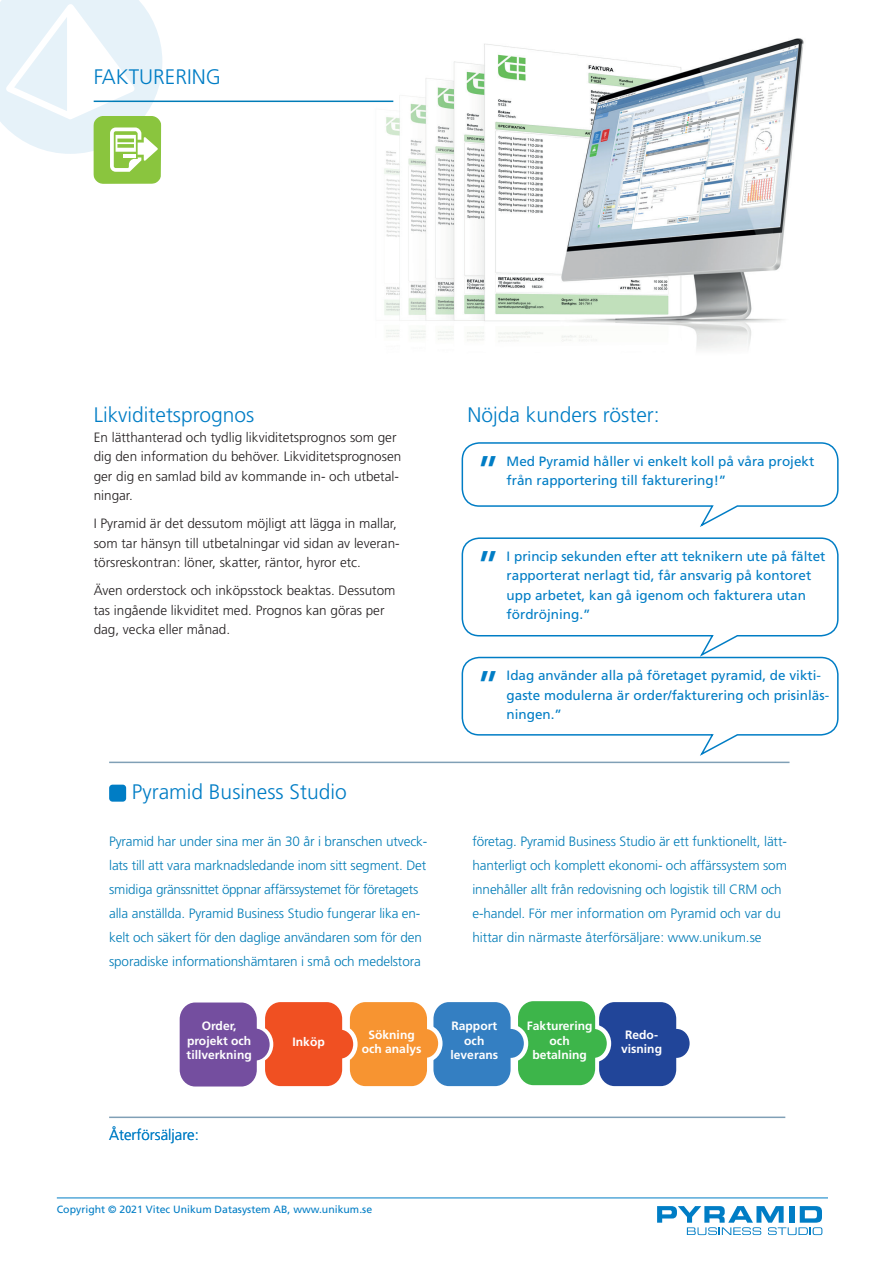
<style>
.page{position:relative;width:893px;height:1263px;background:#fff}
.page>*{position:absolute;margin:0;border:0;box-sizing:border-box;transform-origin:0 0}
.t1{font:41.4px "Frutiger LT Std";color:#007dc5}
.t2{font:300 21px "Frutiger LT Std";color:#007dc5}
.t3{font:300 15px "Frutiger LT Std";color:#007dc5}
.t4{font:300 13.5px/24px "Frutiger LT Std";letter-spacing:-.01em;color:#007cb7}
.t5{font:300 13.5px/19.5px "Frutiger LT Std";color:#231f20}
.t6{font:13.5px/19.5px "Frutiger LT Std";color:#007dc5}
.t7{font:700 12.15px/14.5px "Frutiger LT Std";color:#fff;text-align:center}
.t8{font:10.5px "Frutiger LT Std";color:#007dc5}
</style>
<div class="page">
<hr style="left:57px;top:1197px;width:771px;height:1px;background:#007dc5">
<svg style="left:657px;top:1206px;width:165px;height:29px"></svg>
<img style="left:185px;top:38px;width:619px;height:311px">
<hr style="left:109px;top:1116px;width:676px;height:2px;background:#80a0b6">
<hr style="left:109px;top:762px;width:680px;height:1px;background:#80a0b6">
<svg style="left:603px;top:1002px;width:74px;height:85px"></svg>
<div style="left:662px;top:1027px;width:29px;height:32px;background:#214599;border-radius:50%"></div>
<div style="left:659px;top:1024px;width:35px;height:38px;border:4px solid #fff;border-radius:50%"></div>
<div style="left:599px;top:1002px;width:77px;height:84px;background:#214599;border-radius:16px"></div>
<svg style="left:579px;top:1027px;width:30px;height:32px"></svg>
<div style="left:576px;top:1024px;width:35px;height:38px;border:4px solid #fff;border-radius:50%"></div>
<div style="left:518px;top:1001px;width:77px;height:84px;background:#3db54a;border-radius:16px"></div>
<div style="left:496px;top:1027px;width:30px;height:32px;background:#347fc2;border-radius:50%"></div>
<div style="left:494px;top:1024px;width:34px;height:38px;border:4px solid #fff;border-radius:50%"></div>
<div style="left:433px;top:1002px;width:78px;height:84px;background:#347fc2;border-radius:16px"></div>
<svg style="left:410px;top:1027px;width:30px;height:32px"></svg>
<div style="left:408px;top:1024px;width:35px;height:38px;border:4px solid #fff;border-radius:50%"></div>
<div style="left:350px;top:1002px;width:77px;height:84px;background:#f79431;border-radius:16px"></div>
<svg style="left:326px;top:1028px;width:29px;height:32px"></svg>
<div style="left:323px;top:1025px;width:35px;height:38px;border:4px solid #fff;border-radius:50%"></div>
<div style="left:265px;top:1002px;width:77px;height:84px;background:#f05022;border-radius:16px"></div>
<svg style="left:241px;top:1027px;width:30px;height:34px"></svg>
<div style="left:239px;top:1025px;width:34px;height:38px;border:4px solid #fff;border-radius:50%"></div>
<div style="left:240px;top:1028px;width:30px;height:32px;background:#744e9f;border-radius:50%"></div>
<div style="left:180px;top:1002px;width:77px;height:84px;background:#744e9f;border-radius:16px"></div>
<div style="left:109px;top:785px;width:17px;height:17px;background:#007dc5;border-radius:3px"></div>
<hr style="left:94px;top:101px;width:299px;height:1px;background:#007cb7">
<svg style="left:0;top:0;width:162px;height:184px"></svg>
<svg style="left:461px;top:442px;width:378px;height:85px"></svg>
<svg style="left:461px;top:538px;width:378px;height:218px"></svg>
<h2 class="t2" style="left:94px;top:65px;width:129px">FAKTURERING</h2>
<h2 class="t2" style="left:94px;top:403px;width:162px">Likviditetsprognos</h2>
<p class="t5" style="left:94px;top:428px;width:309px">En lätthanterad och tydlig likviditetsprognos som ger dig den information du behöver. Likviditetsprognosen ger dig en samlad bild av kommande in- och utbetal&shy;ningar.</p>
<p class="t5" style="left:94px;top:514px;width:308px">I Pyramid är det dessutom möjligt att lägga in mallar, som tar hänsyn till utbetalningar vid sidan av leveran&shy;törsreskontran: löner, skatter, räntor, hyror etc.</p>
<p class="t5" style="left:94px;top:581px;width:303px">Även orderstock och inköpsstock beaktas. Dessutom tas ingående likviditet med. Prognos kan göras per dag, vecka eller månad.</p>
<h2 class="t2" style="left:132px;top:780px;width:216px">Pyramid Business Studio</h2>
<h2 class="t2" style="left:468px;top:403px;width:194px">Nöjda kunders röster:</h2>
<h1 class="t1" style="left:477px;top:446px;width:25px">”</h1>
<p class="t6" style="left:507px;top:451px;width:309px">Med Pyramid håller vi enkelt koll på våra projekt från rapportering till fakturering!”</p>
<h1 class="t1" style="left:477px;top:542px;width:25px">”</h1>
<p class="t6" style="left:507px;top:546px;width:320px">I princip sekunden efter att teknikern ute på fältet rapporterat nerlagt tid, får ansvarig på kontoret upp arbetet, kan gå igenom och fakturera utan fördröjning.”</p>
<h1 class="t1" style="left:477px;top:661px;width:25px">”</h1>
<p class="t6" style="left:507px;top:666px;width:324px">Idag använder alla på företaget pyramid, de vikti&shy;gaste modulerna är order/fakturering och prisinläs&shy;ningen.”</p>
<p class="t4" style="left:109px;top:830px;width:320px">Pyramid har under sina mer än 30 år i branschen utveck&shy;lats till att vara marknadsledande inom sitt segment. Det smidiga gränssnittet öppnar affärssystemet för företagets alla anställda. Pyramid Business Studio fungerar lika en&shy;kelt och säkert för den daglige användaren som för den sporadiske informationshämtaren i små och medelstora</p>
<p class="t4" style="left:472px;top:830px;width:316px">företag. Pyramid Business Studio är ett funktionellt, lätt&shy;hanterligt och komplett ekonomi- och affärssystem som innehåller allt från redovisning och logistik till CRM och e-handel. För mer information om Pyramid och var du hittar din närmaste återförsäljare: www.unikum.se</p>
<p class="t7" style="left:187px;top:1019px;width:67px">Order, projekt och tillverkning</p>
<p class="t3" style="left:109px;top:1126px;width:91px">Återförsäljare:</p>
<p class="t7" style="left:293px;top:1034px;width:34px">Inköp</p>
<p class="t7" style="left:362px;top:1027px;width:61px">Sökning och analys</p>
<p class="t7" style="left:450px;top:1019px;width:49px">Rapport och leverans</p>
<p class="t7" style="left:527px;top:1019px;width:67px">Fakturering och betalning</p>
<p class="t7" style="left:621px;top:1027px;width:42px">Redo&shy;visning</p>
<p class="t8" style="left:57px;top:1203px;width:317px">Copyright © 2021 Vitec Unikum Datasystem AB, www.unikum.se</p>
</div>
